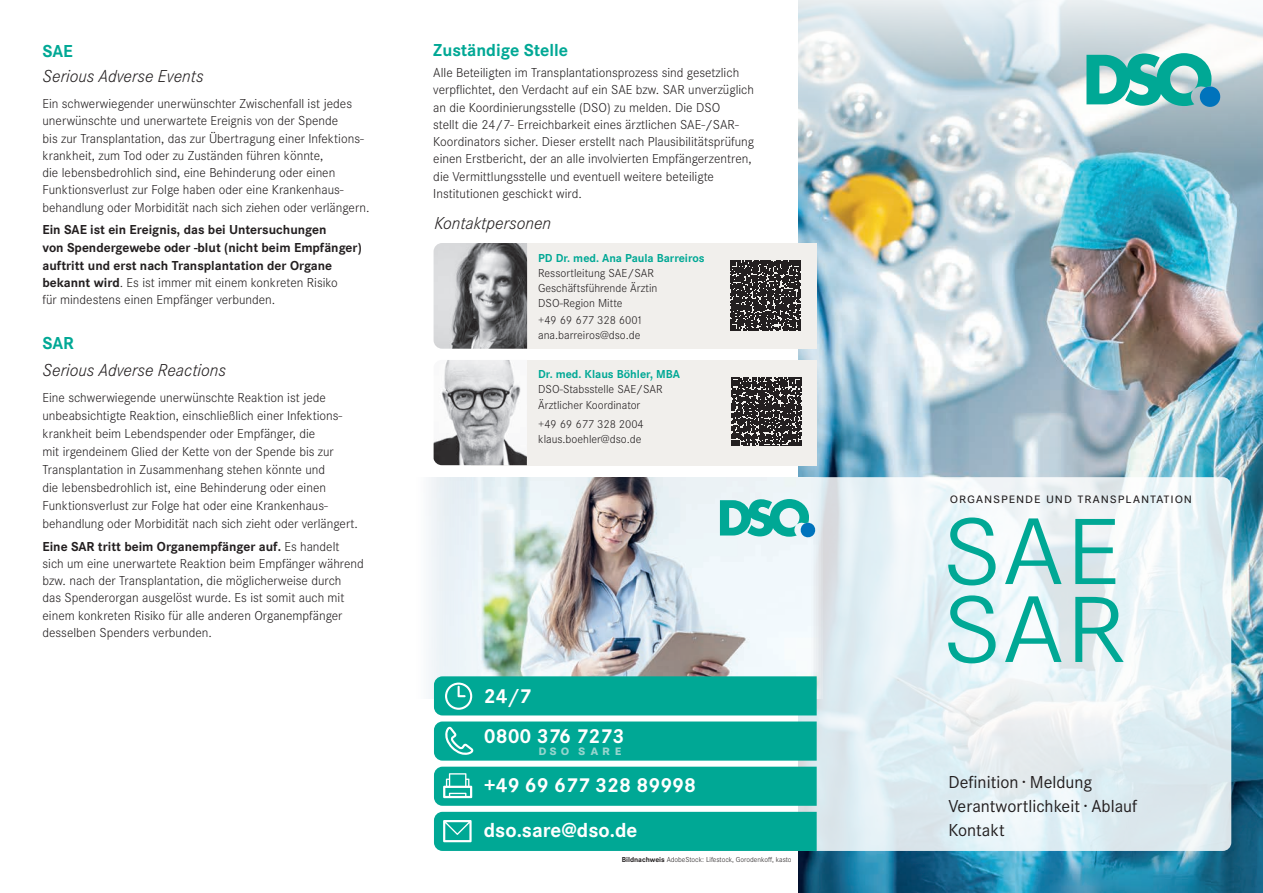
<style>
.page{position:relative;width:1263px;height:893px;background:#fff}
.page>*{position:absolute;margin:0;border:0;box-sizing:border-box;transform-origin:0 0}
.t1{font:300 131.25px "Corporate SSC";letter-spacing:-.005em;color:#00a895}
.t2{font:700 21px/40px "Corporate S";color:#fff}
.t3{font:italic 300 18px "Corporate S";color:#231f20}
.t4{font:18px/24px "Corporate S";color:#231f20}
.t5{font:700 18px "Corporate S";color:#00a895}
.t6{font:15px "Corporate SSC";letter-spacing:.055em;color:#231f20}
.t7{font:700 15px "Corporate SSC";color:#96d5ce}
.t8{font:300 13.5px/17.2px "Corporate S";color:#231f20}
.t9{font:700 13.5px/17.5px "Corporate S";color:#231f20}
.t10{font:300 12px/15px "Corporate S";color:#231f20}
.t11{font:700 12px "Corporate S";color:#00a895}
.t12{font:300 7.5px "Corporate S";color:#231f20}
.s1{font-weight:300}
.s2{font-weight:700}
</style>
<div class="page">
<img style="left:798px;top:170px;width:465px;height:723px">
<div style="left:471px;top:243px;width:345px;height:106px;background:#f1efec"></div>
<div style="left:471px;top:360px;width:345px;height:106px;background:#f1efec"></div>
<svg style="left:731px;top:377px;width:71px;height:69px"></svg>
<svg style="left:730px;top:260px;width:71px;height:71px"></svg>
<img style="left:434px;top:243px;width:93px;height:106px">
<img style="left:434px;top:360px;width:93px;height:105px">
<svg style="left:797px;top:477px;width:434px;height:374px"></svg>
<img style="left:429px;top:477px;width:393px;height:222px">
<div style="left:434px;top:767px;width:383px;height:39px;background:#00a895"></div>
<svg style="left:434px;top:721px;width:383px;height:40px;background:#09ab98"></svg>
<div style="left:434px;top:812px;width:383px;height:39px;background:#00a895"></div>
<div style="left:434px;top:676px;width:383px;height:39px;background:#00a895"></div>
<svg style="left:720px;top:499px;width:96px;height:39px;background:#60c4be"></svg>
<svg style="left:798px;top:0;width:465px;height:170px;background:#c7d7dd"></svg>
<svg style="left:1086px;top:53px;width:135px;height:55px"></svg>
<h3 class="t5" style="left:43px;top:40px;width:32px">SAE</h3>
<h3 class="t3" style="left:43px;top:66px;width:163px">Serious Adverse Events</h3>
<p class="t8" style="left:43px;top:95px;width:328px">Ein schwerwiegender unerwünschter Zwischenfall ist jedes unerwünschte und unerwartete Ereignis von der Spende<br>bis zur Transplantation, das zur Übertragung einer Infektions&shy;krankheit, zum Tod oder zu Zuständen führen könnte,<br>die lebensbedrohlich sind, eine Behinderung oder einen Funktionsverlust zur Folge haben oder eine Krankenhaus&shy;behandlung oder Morbidität nach sich ziehen oder verlängern.</p>
<p class="t9" style="left:43px;top:221px;width:321px">Ein SAE ist ein Ereignis, das bei Untersuchungen<br>von Spendergewebe oder -blut (nicht beim Empfänger) auftritt und erst nach Transplantation der Organe bekannt wird<span class="s1">. Es ist immer mit einem konkreten Risiko<br>für mindestens einen Empfänger verbunden.</span></p>
<h3 class="t5" style="left:43px;top:333px;width:33px">SAR</h3>
<h3 class="t3" style="left:43px;top:360px;width:185px">Serious Adverse Reactions</h3>
<p class="t8" style="left:43px;top:389px;width:317px;line-height:18px">Eine schwerwiegende unerwünschte Reaktion ist jede unbeabsichtigte Reaktion, einschließlich einer Infektions&shy;krankheit beim Lebendspender oder Empfänger, die<br>mit irgendeinem Glied der Kette von der Spende bis zur Transplantation in Zusammenhang stehen könnte und<br>die lebensbedrohlich ist, eine Behinderung oder einen Funktionsverlust zur Folge hat oder eine Krankenhaus&shy;behandlung oder Morbidität nach sich zieht oder verlängert.</p>
<p class="t8" style="left:43px;top:538px;width:323px"><span class="s2">Eine SAR tritt beim Organempfänger auf.</span> Es handelt sich um eine unerwartete Reaktion beim Empfänger während bzw. nach der Transplantation, die möglicherweise durch<br>das Spenderorgan ausgelöst wurde. Es ist somit auch mit einem konkreten Risiko für alle anderen Organempfänger desselben Spenders verbunden.</p>
<h3 class="t5" style="left:433px;top:39px;width:136px">Zuständige Stelle</h3>
<p class="t8" style="left:433px;top:64px;width:322px">Alle Beteiligten im Transplantationsprozess sind gesetzlich verpflichtet, den Verdacht auf ein SAE bzw. SAR unverzüglich an die Koordinierungsstelle (DSO) zu melden. Die DSO<br>stellt die 24/7- Erreichbarkeit eines ärztlichen SAE-/SAR-Koordinators sicher. Dieser erstellt nach Plausibilitätsprüfung einen Erstbericht, der an alle involvierten Empfängerzentren, die Vermittlungsstelle und eventuell weitere beteiligte Institutionen geschickt wird.</p>
<h3 class="t3" style="left:434px;top:213px;width:118px">Kontaktpersonen</h3>
<p class="t11" style="left:538px;top:251px;width:168px">PD Dr. med. Ana Paula Barreiros</p>
<p class="t10" style="left:538px;top:265px;width:121px">Ressortleitung SAE/SAR<br>Geschäftsführende Ärztin<br>DSO-Region Mitte</p>
<p class="t10" style="left:538px;top:312px;width:106px">+49 69 677 328 6001 ana.barreiros@dso.de</p>
<p class="t11" style="left:538px;top:368px;width:143px">Dr. med. Klaus Böhler, MBA</p>
<p class="t10" style="left:538px;top:382px;width:126px">DSO-Stabsstelle SAE/SAR<br>Ärztlicher Koordinator</p>
<p class="t10" style="left:538px;top:416px;width:107px">+49 69 677 328 2004 klaus.boehler@dso.de</p>
<h2 class="t2" style="left:484px;top:676px;width:142px">24/7<br>0800 376 7273</h2>
<h2 class="t2" style="left:484px;top:763px;width:214px;line-height:44.5px">+49 69 677 328 89998 dso.sare@dso.de</h2>
<p class="t7" style="left:538px;top:741px;width:85px">d s o s a r e</p>
<p class="t12" style="left:622px;top:855px;width:171px"><span class="s2">Bildnachweis</span> AdobeStock: Lifestock, Gorodenkoff, kasto</p>
<p class="t6" style="left:950px;top:490px;width:244px">organspende und transplantation</p>
<h1 class="t1" style="left:941px;top:469px;width:182px">sae</h1>
<h1 class="t1" style="left:941px;top:547px;width:188px">sar</h1>
<h3 class="t4" style="left:948px;top:770px;width:190px">Definition · Meldung<br>Verantwortlichkeit · Ablauf<br>Kontakt</h3>
</div>
